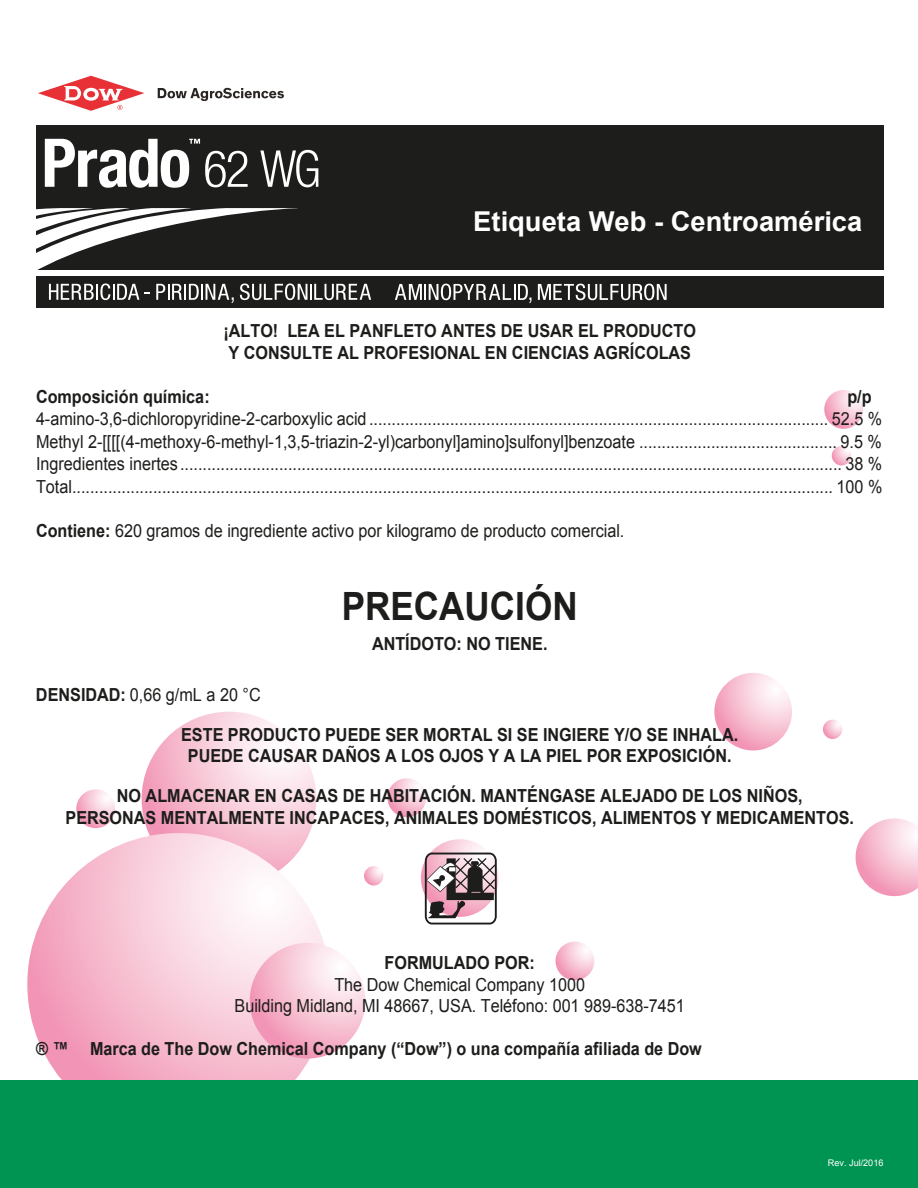
<style>
.page{position:relative;width:918px;height:1188px;background:#fff}
.page>*{position:absolute;margin:0;border:0;box-sizing:border-box;transform-origin:0 0}
.t1{font:700 39px "Arial";color:#1d1d1b;scale:.9 1}
.t2{font:700 27.3px "Arial";color:#fff}
.t3{font:18px/22.5px "Arial";color:#1d1d1b;text-align:justify;scale:.9 1}
.t4{font:700 18px/21.6px "Arial";color:#1d1d1b;scale:.9 1}
.t5{font:9.15px "Arial";color:#fff}
.s1{font-weight:700}
.s2{font-weight:400}
</style>
<div class="page">
<svg style="left:142px;top:712px;width:174px;height:174px;background:#f8cbda"></svg>
<svg style="left:27px;top:833px;width:303px;height:302px;background:#f6c6d6"></svg>
<svg style="left:250px;top:943px;width:115px;height:116px;background:#f7c3d4"></svg>
<svg style="left:421px;top:839px;width:78px;height:78px"></svg>
<svg style="left:714px;top:673px;width:78px;height:78px;background:#f7c4d5"></svg>
<svg style="left:856px;top:818px;width:62px;height:78px"></svg>
<svg style="left:387px;top:778px;width:39px;height:39px"></svg>
<svg style="left:556px;top:942px;width:38px;height:38px"></svg>
<svg style="left:76px;top:789px;width:39px;height:39px"></svg>
<svg style="left:824px;top:390px;width:39px;height:39px"></svg>
<svg style="left:832px;top:446px;width:19px;height:19px"></svg>
<svg style="left:823px;top:720px;width:19px;height:19px"></svg>
<svg style="left:364px;top:866px;width:19px;height:20px"></svg>
<div style="left:0;top:1081px;width:918px;height:107px;background:#009453"></div>
<div style="left:37px;top:125px;width:847px;height:182px;background:#1d1d1b"></div>
<div style="left:36px;top:270px;width:852px;height:6px;background:#fff"></div>
<svg style="left:158px;top:88px;width:126px;height:13px"></svg>
<svg style="left:38px;top:76px;width:106px;height:35px"></svg>
<svg style="left:45px;top:139px;width:203px;height:49px"></svg>
<svg style="left:260px;top:150px;width:58px;height:37px"></svg>
<svg style="left:36px;top:208px;width:335px;height:95px"></svg>
<svg style="left:395px;top:284px;width:136px;height:19px"></svg>
<svg style="left:538px;top:284px;width:129px;height:16px"></svg>
<svg style="left:425px;top:853px;width:72px;height:72px"></svg>
<h2 class="t2" style="left:473px;top:203px;width:391px">Etiqueta Web - Centroamérica</h2>
<p class="t4" style="left:224px;top:320px;width:527px">¡ALTO! LEA EL PANFLETO ANTES DE USAR EL PRODUCTO<br>Y CONSULTE AL PROFESIONAL EN CIENCIAS AGRÍCOLAS</p>
<p class="t4" style="left:36px;top:386px;width:195px">Composición química:</p>
<p class="t4" style="left:847px;top:386px;width:29px">p/p</p>
<p class="t3" style="left:36px;top:408px;width:942px">4-amino-3,6-dichloropyridine-2-carboxylic acid ...................................................................................................... 52.5 % Methyl 2-[[[[(4-methoxy-6-methyl-1,3,5-triazin-2-yl)carbonyl]amino]sulfonyl]benzoate ............................................ 9.5 % Ingredientes inertes................................................................................................................................................... 38 % Total......................................................................................................................................................................... 100 %</p>
<p class="t3" style="left:36px;top:519px;width:655px"><span class="s1">Contiene:</span> 620 gramos de ingrediente activo por kilogramo de producto comercial.</p>
<h1 class="t1" style="left:342px;top:580px;width:264px">PRECAUCIÓN</h1>
<p class="t4" style="left:372px;top:633px;width:197px">ANTÍDOTO: NO TIENE.</p>
<p class="t4" style="left:181px;top:676px;width:621px;line-height:39.6px;text-indent:-145px">DENSIDAD: <span class="s2">0,66 g/mL a 20 °C<br></span>ESTE PRODUCTO PUEDE SER MORTAL SI SE INGIERE Y/O SE INHALA.</p>
<p class="t4" style="left:188px;top:746px;width:606px">PUEDE CAUSAR DAÑOS A LOS OJOS Y A LA PIEL POR EXPOSICIÓN.</p>
<p class="t4" style="left:66px;top:785px;width:878px;text-align:center">NO ALMACENAR EN CASAS DE HABITACIÓN. MANTÉNGASE ALEJADO DE LOS NIÑOS,<br>PERSONAS MENTALMENTE INCAPACES, ANIMALES DOMÉSTICOS, ALIMENTOS Y MEDICAMENTOS.</p>
<p class="t4" style="left:385px;top:953px;width:168px">FORMULADO POR:</p>
<p class="t3" style="left:235px;top:974px;width:502px;line-height:21.6px;text-align:center">The Dow Chemical Company 1000<br>Building Midland, MI 48667, USA. Teléfono: 001 989-638-7451</p>
<p class="t4" style="left:36px;top:1039px;width:741px">® ™ Marca de The Dow Chemical Company (“Dow”) o una compañía afiliada de Dow</p>
<p class="t5" style="left:828px;top:1157px;width:57px">Rev. Jul/2016</p>
</div>
